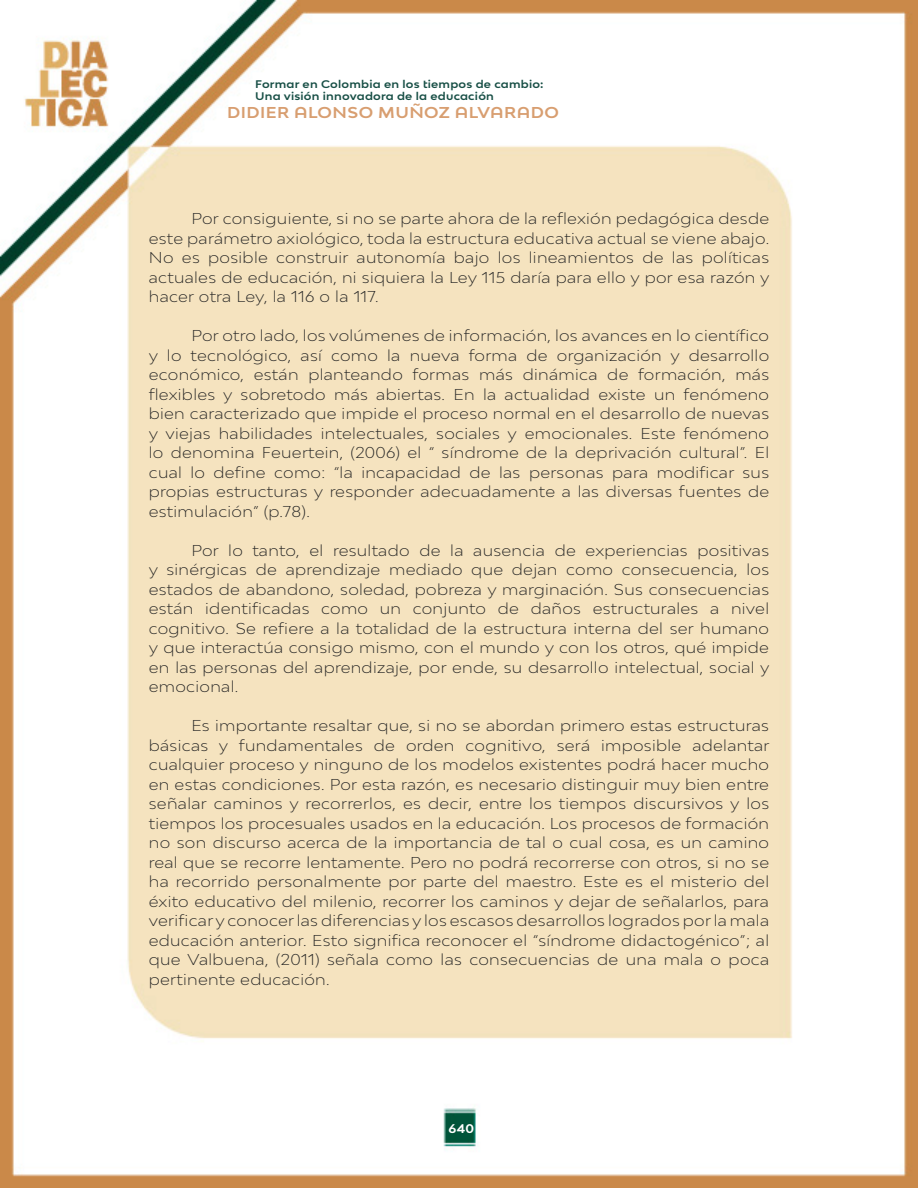
<style>
.page{position:relative;width:918px;height:1188px;background:#fff}
.page>*{position:absolute;margin:0;border:0;box-sizing:border-box;transform-origin:0 0}
.t1{font:300 expanded 15px/19.5px "Bw Modelica";letter-spacing:.02em;color:#222;text-align:justify}
.t2{font:700 expanded 15px "Bw Modelica SS01";letter-spacing:.03em;color:#d89e70}
.t3{font:700 expanded 12px "Bw Modelica SS01";color:#fff}
.t4{font:700 expanded 10.5px/12px "Bw Modelica SS01";letter-spacing:.02em;color:#184f46}
</style>
<div class="page">
<img style="left:0;top:0;width:918px;height:1188px">
<p class="t4" style="left:255px;top:78px;width:290px">Formar en Colombia en los tiempos de cambio:<br>Una visión innovadora de la educación</p>
<p class="t2" style="left:227px;top:103px;width:333px">DIDIER ALONSO MUÑOZ ALVARADO</p>
<p class="t1" style="left:149px;top:209px;width:622px;text-indent:43px">Por consiguiente, si no se parte ahora de la reflexión pedagógica desde este parámetro axiológico, toda la estructura educativa actual se viene abajo.<br>No es posible construir autonomía bajo los lineamientos de las políticas actuales de educación, ni siquiera la Ley 115 daría para ello y por esa razón y hacer otra Ley, la 116 o la 117.</p>
<p class="t1" style="left:149px;top:326px;width:622px;text-indent:43px">Por otro lado, los volúmenes de información, los avances en lo científico y lo tecnológico, así como la nueva forma de organización y desarrollo económico, están planteando formas más dinámica de formación, más flexibles y sobretodo más abiertas. En la actualidad existe un fenómeno bien caracterizado que impide el proceso normal en el desarrollo de nuevas y viejas habilidades intelectuales, sociales y emocionales. Este fenómeno lo denomina Feuertein, (2006) el “ síndrome de la deprivación cultural”. El cual lo define como: “la incapacidad de las personas para modificar sus propias estructuras y responder adecuadamente a las diversas fuentes de estimulación” (p.78).</p>
<p class="t1" style="left:149px;top:540px;width:622px;text-indent:43px">Por lo tanto, el resultado de la ausencia de experiencias positivas y sinérgicas de aprendizaje mediado que dejan como consecuencia, los estados de abandono, soledad, pobreza y marginación. Sus consecuencias están identificadas como un conjunto de daños estructurales a nivel cognitivo. Se refiere a la totalidad de la estructura interna del ser humano y que interactúa consigo mismo, con el mundo y con los otros, qué impide en las personas del aprendizaje, por ende, su desarrollo intelectual, social y emocional.</p>
<p class="t1" style="left:149px;top:716px;width:622px;text-indent:43px">Es importante resaltar que, si no se abordan primero estas estructuras básicas y fundamentales de orden cognitivo, será imposible adelantar cualquier proceso y ninguno de los modelos existentes podrá hacer mucho en estas condiciones. Por esta razón, es necesario distinguir muy bien entre señalar caminos y recorrerlos, es decir, entre los tiempos discursivos y los tiempos los procesuales usados en la educación. Los procesos de formación no son discurso acerca de la importancia de tal o cual cosa, es un camino real que se recorre lentamente. Pero no podrá recorrerse con otros, si no se ha recorrido personalmente por parte del maestro. Este es el misterio del éxito educativo del milenio, recorrer los caminos y dejar de señalarlos, para verificar y conocer las diferencias y los escasos desarrollos logrados por la mala educación anterior. Esto significa reconocer el “síndrome didactogénico”; al que Valbuena, (2011) señala como las consecuencias de una mala o poca pertinente educación.</p>
<p class="t3" style="left:449px;top:1120px;width:27px">640</p>
</div>
